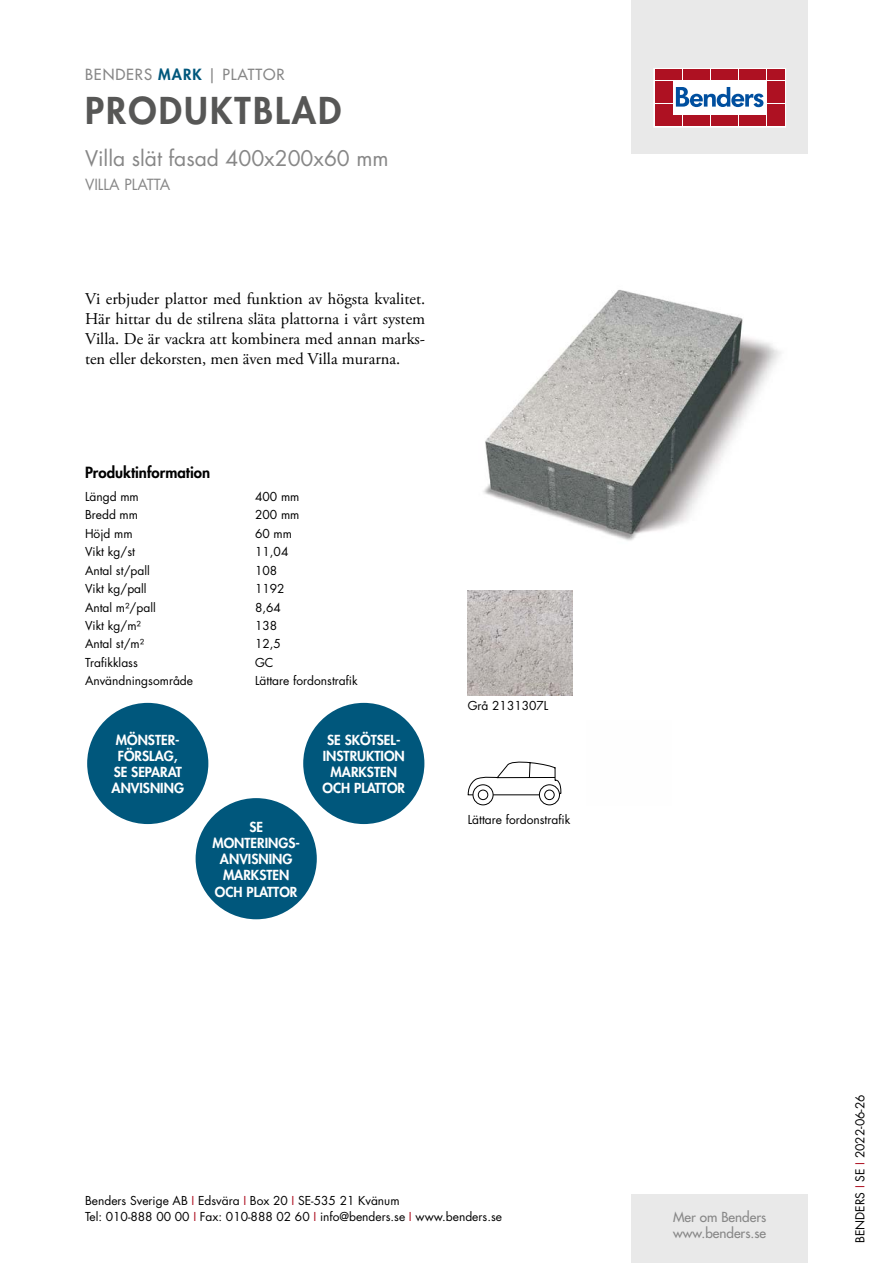
<style>
.page{position:relative;width:893px;height:1263px;background:#fff}
.page>*{position:absolute;margin:0;border:0;box-sizing:border-box;transform-origin:0 0}
.t1{font:800 36px "Futura Std";letter-spacing:.06em;color:#575756}
.t2{font:21px "Futura Std";color:#878787}
.t3{font:16.5px/19.8px "Adobe Garamond Pro";color:#000;text-align:justify}
.t4{font:500 15px "Futura Std";letter-spacing:.06em;color:#878787}
.t5{font:800 15px "Futura Std";color:#000}
.t6{font:15px "Futura Std";color:#878787}
.t7{font:800 13.5px/16.2px "Futura Std";color:#fff;text-align:center}
.t8{font:500 13.5px/16.2px "Futura Std";color:#878787}
.t9{font:12px/16.5px "Futura Std";color:#000}
.s1{font-weight:800;color:#00577c}
.s2{color:#ae1122}
</style>
<div class="page">
<div style="left:631px;top:0;width:177px;height:153px;background:#e9e9e9"></div>
<div style="left:631px;top:1195px;width:177px;height:68px;background:#e9e9e9"></div>
<svg style="left:656px;top:70px;width:128px;height:55px;background:#ebc5ca"></svg>
<div style="left:654px;top:68px;width:132px;height:59px;border:1px solid #fff"></div>
<div style="left:655px;top:70px;width:8px;height:10px;background:#ae1122"></div>
<div style="left:664px;top:70px;width:8px;height:10px;background:#ae1122"></div>
<div style="left:655px;top:81px;width:8px;height:10px;background:#ae1122"></div>
<div style="left:664px;top:81px;width:8px;height:10px;background:#ae1122"></div>
<div style="left:655px;top:93px;width:8px;height:10px;background:#ae1122"></div>
<div style="left:664px;top:93px;width:8px;height:10px;background:#ae1122"></div>
<div style="left:655px;top:104px;width:8px;height:11px;background:#ae1122"></div>
<div style="left:664px;top:104px;width:8px;height:11px;background:#ae1122"></div>
<div style="left:655px;top:116px;width:8px;height:10px;background:#ae1122"></div>
<div style="left:664px;top:116px;width:8px;height:10px;background:#ae1122"></div>
<div style="left:674px;top:70px;width:8px;height:10px;background:#ae1122"></div>
<div style="left:683px;top:70px;width:8px;height:10px;background:#ae1122"></div>
<div style="left:692px;top:70px;width:8px;height:10px;background:#ae1122"></div>
<div style="left:702px;top:70px;width:8px;height:10px;background:#ae1122"></div>
<div style="left:711px;top:70px;width:8px;height:10px;background:#ae1122"></div>
<div style="left:720px;top:70px;width:8px;height:10px;background:#ae1122"></div>
<div style="left:730px;top:70px;width:8px;height:10px;background:#ae1122"></div>
<div style="left:739px;top:70px;width:8px;height:10px;background:#ae1122"></div>
<div style="left:748px;top:70px;width:8px;height:10px;background:#ae1122"></div>
<div style="left:758px;top:70px;width:8px;height:10px;background:#ae1122"></div>
<div style="left:674px;top:116px;width:8px;height:10px;background:#ae1122"></div>
<div style="left:683px;top:116px;width:8px;height:10px;background:#ae1122"></div>
<div style="left:692px;top:116px;width:8px;height:10px;background:#ae1122"></div>
<div style="left:702px;top:116px;width:8px;height:10px;background:#ae1122"></div>
<div style="left:711px;top:116px;width:8px;height:10px;background:#ae1122"></div>
<div style="left:720px;top:116px;width:8px;height:10px;background:#ae1122"></div>
<div style="left:730px;top:116px;width:8px;height:10px;background:#ae1122"></div>
<div style="left:739px;top:116px;width:8px;height:10px;background:#ae1122"></div>
<div style="left:748px;top:116px;width:8px;height:10px;background:#ae1122"></div>
<div style="left:758px;top:116px;width:8px;height:10px;background:#ae1122"></div>
<div style="left:767px;top:70px;width:8px;height:10px;background:#ae1122"></div>
<div style="left:776px;top:70px;width:8px;height:10px;background:#ae1122"></div>
<div style="left:767px;top:81px;width:8px;height:10px;background:#ae1122"></div>
<div style="left:776px;top:81px;width:8px;height:10px;background:#ae1122"></div>
<div style="left:767px;top:93px;width:8px;height:10px;background:#ae1122"></div>
<div style="left:776px;top:93px;width:8px;height:10px;background:#ae1122"></div>
<div style="left:767px;top:104px;width:8px;height:11px;background:#ae1122"></div>
<div style="left:776px;top:104px;width:8px;height:11px;background:#ae1122"></div>
<div style="left:767px;top:116px;width:8px;height:10px;background:#ae1122"></div>
<div style="left:776px;top:116px;width:8px;height:10px;background:#ae1122"></div>
<svg style="left:676px;top:87px;width:87px;height:20px;background:#89add2"></svg>
<div style="left:303px;top:703px;width:121px;height:121px;background:#00577c;border-radius:50%"></div>
<div style="left:87px;top:703px;width:121px;height:121px;background:#00577c;border-radius:50%"></div>
<div style="left:196px;top:798px;width:121px;height:121px;background:#00577c;border-radius:50%"></div>
<img style="left:483px;top:289px;width:298px;height:252px">
<img style="left:468px;top:590px;width:105px;height:105px">
<svg style="left:473px;top:785px;width:20px;height:20px"></svg>
<div style="left:473px;top:784px;width:20px;height:21px;border:1px solid #000;border-radius:50%"></div>
<svg style="left:539px;top:785px;width:20px;height:20px"></svg>
<div style="left:539px;top:784px;width:21px;height:21px;border:1px solid #000;border-radius:50%"></div>
<svg style="left:468px;top:762px;width:93px;height:38px"></svg>
<p class="t4" style="left:85px;top:65px;width:201px">BENDERS <span class="s1">MARK</span> | PLATTOR</p>
<h1 class="t1" style="left:85px;top:87px;width:258px">PRODUKTBLAD</h1>
<h2 class="t2" style="left:85px;top:144px;width:305px">Villa slät fasad 400x200x60 mm</h2>
<p class="t6" style="left:85px;top:175px;width:87px">VILLA PLATTA</p>
<h3 class="t3" style="left:85px;top:290px;width:342px">Vi erbjuder plattor med funktion av högsta kvalitet.<br>Här hittar du de stilrena släta plattorna i vårt system Villa. De är vackra att kombinera med annan marks&shy;ten eller dekorsten, men även med Villa murarna.</h3>
<p class="t5" style="left:85px;top:463px;width:127px">Produktinformation</p>
<p class="t9" style="left:85px;top:488px;width:55px">Längd mm</p>
<p class="t9" style="left:255px;top:488px;width:46px">400 mm</p>
<p class="t9" style="left:85px;top:507px;width:55px">Bredd mm</p>
<p class="t9" style="left:255px;top:507px;width:46px">200 mm</p>
<p class="t9" style="left:85px;top:525px;width:49px">Höjd mm</p>
<p class="t9" style="left:255px;top:525px;width:38px">60 mm</p>
<p class="t9" style="left:85px;top:544px;width:51px">Vikt kg/st</p>
<p class="t9" style="left:255px;top:544px;width:35px">11,04</p>
<p class="t9" style="left:85px;top:562px;width:66px">Antal st/pall</p>
<p class="t9" style="left:255px;top:562px;width:24px">108</p>
<p class="t9" style="left:85px;top:581px;width:63px">Vikt kg/pall</p>
<p class="t9" style="left:255px;top:581px;width:31px">1192</p>
<p class="t9" style="left:85px;top:599px;width:72px">Antal m²/pall</p>
<p class="t9" style="left:255px;top:599px;width:27px">8,64</p>
<p class="t9" style="left:85px;top:617px;width:57px">Vikt kg/m²</p>
<p class="t9" style="left:255px;top:617px;width:24px">138</p>
<p class="t9" style="left:85px;top:636px;width:61px">Antal st/m²</p>
<p class="t9" style="left:255px;top:636px;width:27px">12,5</p>
<p class="t9" style="left:85px;top:654px;width:54px">Trafikklass</p>
<p class="t9" style="left:255px;top:654px;width:20px">GC</p>
<p class="t9" style="left:85px;top:673px;width:110px">Användningsområde</p>
<p class="t9" style="left:255px;top:673px;width:104px">Lättare fordonstrafik</p>
<p class="t7" style="left:112px;top:731px;width:74px">MÖNSTER-<br>FÖRSLAG,<br>SE SEPARAT<br>ANVISNING</p>
<p class="t7" style="left:212px;top:819px;width:89px">SE<br>MONTERINGS-<br>ANVISNING<br>MARKSTEN<br>OCH PLATTOR</p>
<p class="t7" style="left:323px;top:731px;width:84px">SE SKÖTSEL-<br>INSTRUKTION<br>MARKSTEN<br>OCH PLATTOR</p>
<p class="t9" style="left:468px;top:697px;width:82px">Grå 2131307L</p>
<p class="t9" style="left:468px;top:811px;width:104px">Lättare fordonstrafik</p>
<p class="t9" style="left:85px;top:1192px;width:418px">Benders Sverige AB <span class="s2">I</span> Edsvära <span class="s2">I</span> Box 20 <span class="s2">I</span> SE-535 21 Kvänum<br>Tel: 010-888 00 00 <span class="s2">I</span> Fax: 010-888 02 60 <span class="s2">I</span> info@benders.se <span class="s2">I</span> www.benders.se</p>
<p class="t8" style="left:673px;top:1209px;width:95px">Mer om Benders www.benders.se</p>
<p class="t9" style="left:852px;top:1243px;width:150px;rotate:-90deg">BENDERS <span class="s2">I</span> SE <span class="s2">I</span> 2022-06-26</p>
</div>
